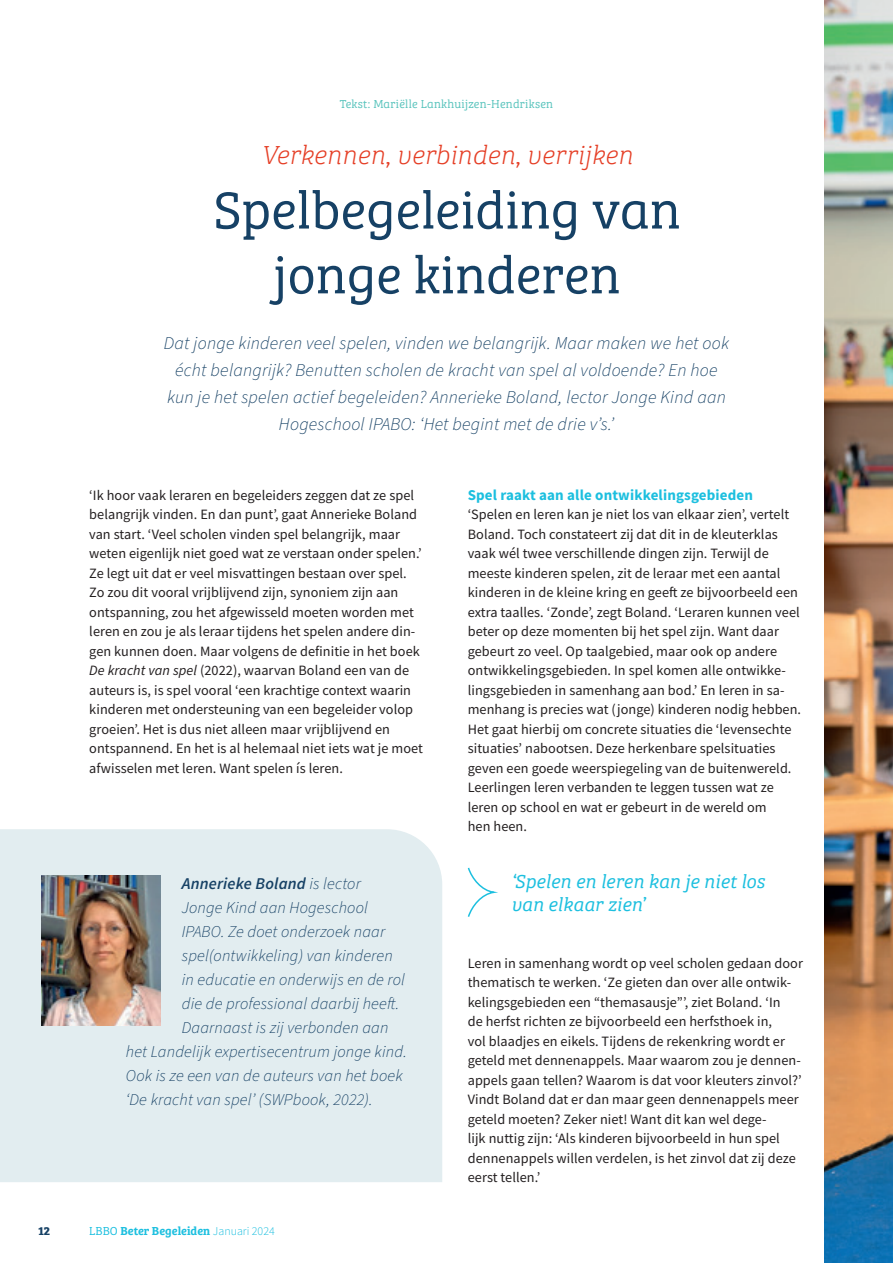
<style>
.page{position:relative;width:893px;height:1263px;background:#fff}
.page>*{position:absolute;margin:0;border:0;box-sizing:border-box;transform-origin:0 0}
.t1{font:54px/64.8px "Bree Serif Lt";color:#164165;text-align:center}
.t2{font:italic 27px "Bree Serif Th";color:#e53e25}
.t3{font:italic 19.5px/23.4px "Bree Serif Lt";color:#1cbfdf}
.t4{font:italic 300 18px/27px "Source Sans Pro";letter-spacing:.01em;color:#164165;text-align:center}
.t5{font:italic 300 16.5px "Source Sans Pro";letter-spacing:.01em;color:#164165}
.t6{font:italic 600 16.5px "Source Sans Pro";letter-spacing:.01em;color:#164165}
.t7{font:700 15px "Source Sans Pro";letter-spacing:.01em;color:#1cbfdf}
.t8{font:14.25px/19.5px "Source Sans Pro";letter-spacing:.005em;color:#231f20}
.t9{font:12px "Bree Serif Lt";letter-spacing:.02em;color:#5ac4bd}
.t10{font:12px "Bree Serif Sb";color:#1cbfdf}
.t11{font:700 12px "Bree Serif";color:#164165}
.s1{font-style:italic}
.s2{font-weight:300}
.s3{font-family:"Bree Serif Lt"}
.s4{font-family:"Source Sans Pro";font-weight:300}
</style>
<div class="page">
<svg style="left:467px;top:867px;width:31px;height:50px"></svg>
<img style="left:825px;top:0;width:68px;height:1263px">
<div style="left:0;top:829px;width:442px;height:353px;background:#e2edf0"></div>
<img style="left:41px;top:876px;width:120px;height:149px">
<p class="t9" style="left:340px;top:95px;width:215px">Tekst: Mariëlle Lankhuijzen-Hendriksen</p>
<h2 class="t2" style="left:261px;top:135px;width:373px">Verkennen, verbinden, verrijken</h2>
<h1 class="t1" style="left:213px;top:175px;width:469px">Spelbegeleiding van jonge kinderen</h1>
<p class="t4" style="left:164px;top:330px;width:567px">Dat jonge kinderen veel spelen, vinden we belangrijk. Maar maken we het ook écht belangrijk? Benutten scholen de kracht van spel al voldoende? En hoe kun je het spelen actief begeleiden? Annerieke Boland, lector Jonge Kind aan Hogeschool IPABO: ‘Het begint met de drie v’s.ʼ</p>
<p class="t8" style="left:89px;top:485px;width:335px">‘Ik hoor vaak leraren en begeleiders zeggen dat ze spel belangrijk vinden. En dan punt’, gaat Annerieke Boland van start. ‘Veel scholen vinden spel belangrijk, maar weten eigenlijk niet goed wat ze verstaan onder spelen.’ Ze legt uit dat er veel misvattingen bestaan over spel.<br>Zo zou dit vooral vrijblijvend zijn, synoniem zijn aan ontspanning, zou het afgewisseld moeten worden met leren en zou je als leraar tijdens het spelen andere din&shy;gen kunnen doen. Maar volgens de definitie in het boek <span class="s1">De kracht van spel</span> (2022), waarvan Boland een van de auteurs is, is spel vooral ‘een krachtige context waarin kinderen met ondersteuning van een begeleider volop groeien’. Het is dus niet alleen maar vrijblijvend en ontspannend. En het is al helemaal niet iets wat je moet afwisselen met leren. Want spelen ís leren.</p>
<p class="t7" style="left:468px;top:484px;width:287px">Spel raakt aan alle ontwikkelingsgebieden</p>
<p class="t8" style="left:468px;top:504px;width:335px">‘Spelen en leren kan je niet los van elkaar zien’, vertelt Boland. Toch constateert zij dat dit in de kleuterklas vaak wél twee verschillende dingen zijn. Terwijl de meeste kinderen spelen, zit de leraar met een aantal kinderen in de kleine kring en geeft ze bijvoorbeeld een extra taalles. ‘Zonde’, zegt Boland. ‘Leraren kunnen veel beter op deze momenten bij het spel zijn. Want daar gebeurt zo veel. Op taalgebied, maar ook op andere ontwikkelingsgebieden. In spel komen alle ontwikke&shy;lingsgebieden in samenhang aan bod.’ En leren in sa&shy;menhang is precies wat (jonge) kinderen nodig hebben.<br>Het gaat hierbij om concrete situaties die ‘levensechte situaties’ nabootsen. Deze herkenbare spelsituaties geven een goede weerspiegeling van de buitenwereld.<br>Leerlingen leren verbanden te leggen tussen wat ze leren op school en wat er gebeurt in de wereld om<br>hen heen.</p>
<p class="t6" style="left:182px;top:873px;width:181px">Annerieke Boland <span class="s2">is lector</span></p>
<p class="t5" style="left:182px;top:897px;width:188px">Jonge Kind aan Hogeschool</p>
<p class="t5" style="left:182px;top:921px;width:205px">IPABO. Ze doet onderzoek naar</p>
<p class="t5" style="left:182px;top:945px;width:213px">spel(ontwikkeling) van kinderen</p>
<p class="t5" style="left:182px;top:969px;width:225px">in educatie en onderwijs en de rol</p>
<p class="t5" style="left:182px;top:993px;width:219px">die de professional daarbij heeft.</p>
<p class="t5" style="left:182px;top:1017px;width:208px">Daarnaast is zij verbonden aan</p>
<p class="t5" style="left:126px;top:1041px;width:282px">het Landelijk expertisecentrum jonge kind.</p>
<p class="t5" style="left:126px;top:1065px;width:278px">Ook is ze een van de auteurs van het boek</p>
<p class="t5" style="left:126px;top:1089px;width:248px">‘De kracht van spel’ (SWPbook, 2022).</p>
<p class="t11" style="left:38px;top:1221px;width:13px">12</p>
<p class="t10" style="left:89px;top:1221px;width:187px"><span class="s3">LBBO</span> Beter Begeleiden <span class="s4">Januari 2024</span></p>
<h3 class="t3" style="left:511px;top:868px;width:255px">‘Spelen en leren kan je niet los van elkaar zien’</h3>
<p class="t8" style="left:468px;top:953px;width:337px">Leren in samenhang wordt op veel scholen gedaan door thematisch te werken. ‘Ze gieten dan over alle ontwik&shy;kelingsgebieden een “themasausje”’, ziet Boland. ‘In<br>de herfst richten ze bijvoorbeeld een herfsthoek in,<br>vol blaadjes en eikels. Tijdens de rekenkring wordt er geteld met dennenappels. Maar waarom zou je dennen&shy;appels gaan tellen? Waarom is dat voor kleuters zinvol?’ Vindt Boland dat er dan maar geen dennenappels meer geteld moeten? Zeker niet! Want dit kan wel dege-<br>lijk nuttig zijn: ‘Als kinderen bijvoorbeeld in hun spel dennenappels willen verdelen, is het zinvol dat zij deze eerst tellen.’</p>
</div>
